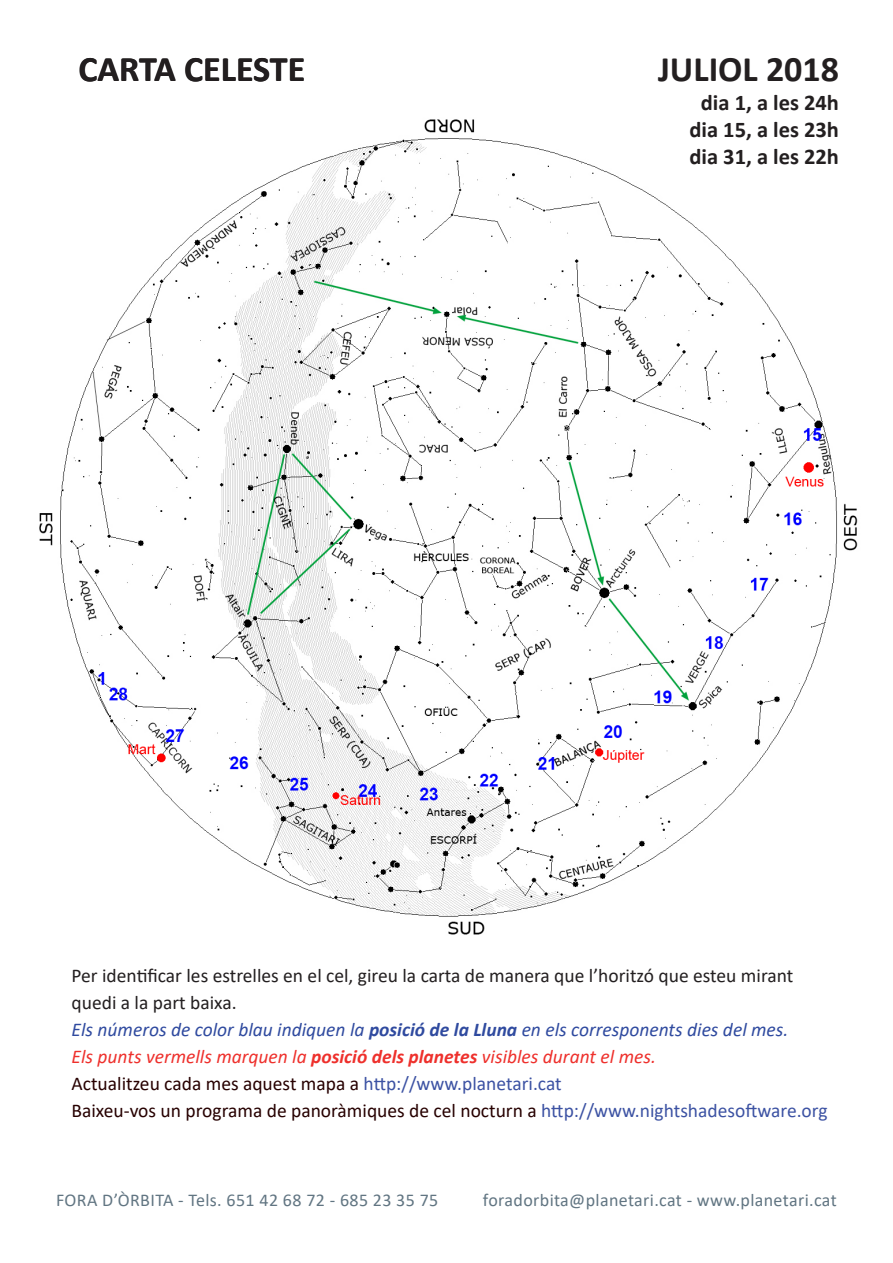
<style>
.page{position:relative;width:893px;height:1263px;background:#fff}
.page>*{position:absolute;margin:0;border:0;box-sizing:border-box;transform-origin:0 0}
.t1{font:700 36px "Calibri";color:#231f20}
.t2{font:700 22.5px "Calibri";color:#231f20}
.t3{font:19.5px "Calibri";color:#270000}
.t4{font:19.5px "Calibri";color:#231f20}
.t5{font:italic 19.5px "Calibri";color:#2f4a9f}
.t6{font:italic 19.5px "Calibri";color:#ee302c}
.t7{font:18px "Calibri";letter-spacing:.02em;color:#617582}
.s1{font-weight:700}
.s2{color:#3c52a3}
</style>
<div class="page">
<img style="left:39px;top:119px;width:819px;height:816px">
<p class="t1" style="left:78px;top:44px;width:228px">CARTA CELESTE</p>
<p class="t1" style="left:658px;top:44px;width:182px">JULIOL 2018</p>
<p class="t2" style="left:701px;top:86px;width:140px">dia 1, a les 24h</p>
<p class="t2" style="left:689px;top:113px;width:151px">dia 15, a les 23h</p>
<p class="t2" style="left:689px;top:140px;width:151px">dia 31, a les 22h</p>
<p class="t4" style="left:72px;top:962px;width:723px">Per identificar les estrelles en el cel, gireu la carta de manera que l’horitzó que esteu mirant</p>
<p class="t4" style="left:72px;top:989px;width:167px">quedi a la part baixa.</p>
<p class="t5" style="left:72px;top:1016px;width:718px">Els números de color blau indiquen la <span class="s1">posició de la Lluna</span> en els corresponents dies del mes.</p>
<p class="t6" style="left:72px;top:1043px;width:586px">Els punts vermells marquen la <span class="s1">posició dels planetes</span> visibles durant el mes.</p>
<p class="t3" style="left:72px;top:1070px;width:492px">Actualitzeu cada mes aquest mapa a <span class="s2">http://www.planetari.cat</span></p>
<p class="t3" style="left:72px;top:1097px;width:758px">Baixeu-vos un programa de panoràmiques de cel nocturn a <span class="s2">http://www.nightshadesoftware.org</span></p>
<p class="t7" style="left:56px;top:1187px;width:384px">FORA D’ÒRBITA - Tels. 651 42 68 72 - 685 23 35 75</p>
<p class="t7" style="left:483px;top:1187px;width:355px">foradorbita@planetari.cat - www.planetari.cat</p>
</div>
